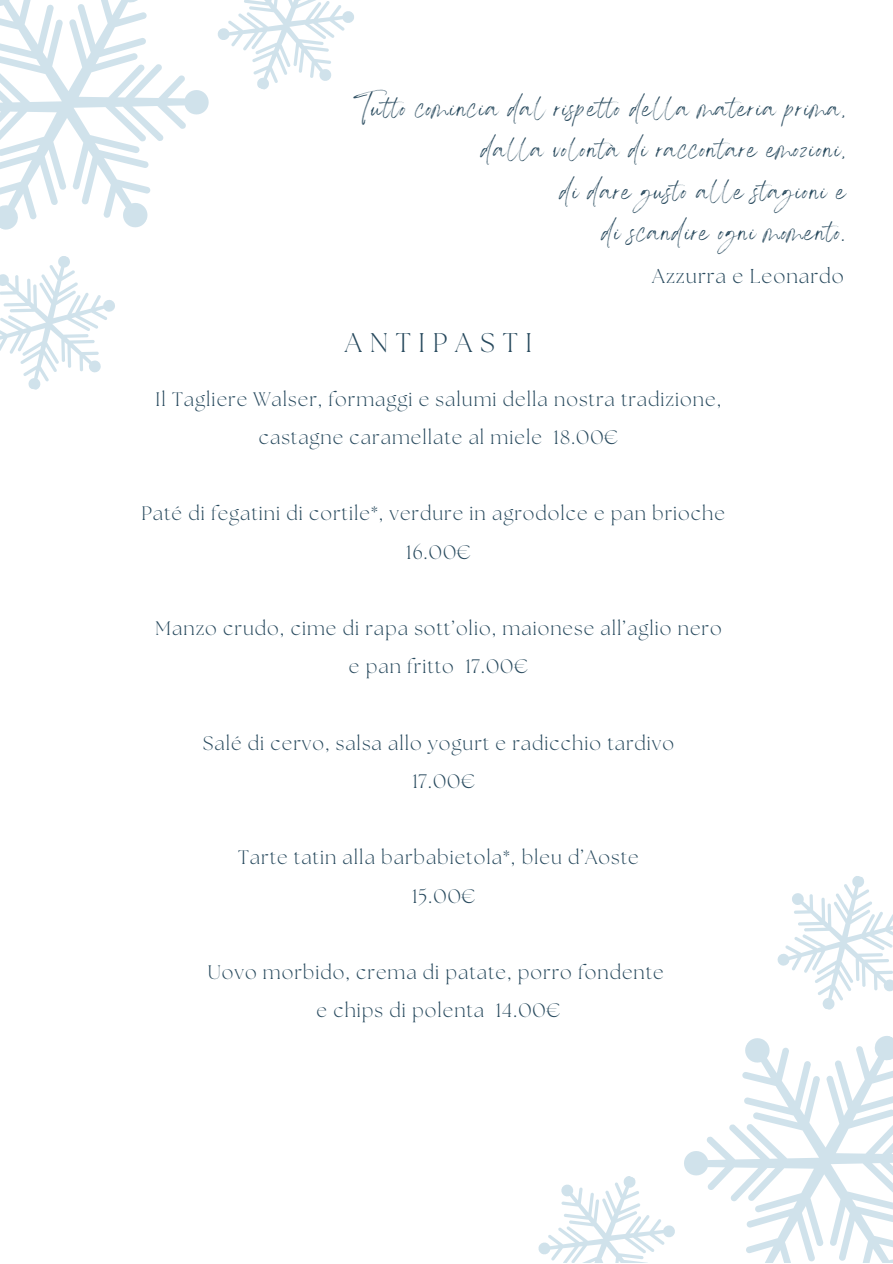
<style>
.page{position:relative;width:893px;height:1264px;background:#fff}
.page>*{position:absolute;margin:0;border:0;box-sizing:border-box;transform-origin:0 0}
.t1{font:37.5px "Angella White";letter-spacing:.025em;color:#27495d}
.t2{font:300 27px "The Seasons";letter-spacing:.285em;color:#27495d}
.t3{font:300 20.1px "The Seasons";letter-spacing:.05em;color:#27495d}
.t4{font:300 19.5px/38.2px "The Seasons";letter-spacing:.05em;color:#27495d;text-align:center}
</style>
<div class="page">
<svg style="left:0;top:0;width:204px;height:230px"></svg>
<svg style="left:0;top:256px;width:115px;height:134px"></svg>
<svg style="left:204px;top:0;width:150px;height:112px"></svg>
<svg style="left:688px;top:1036px;width:204px;height:226px"></svg>
<svg style="left:777px;top:876px;width:115px;height:134px"></svg>
<svg style="left:538px;top:1154px;width:150px;height:108px"></svg>
<p class="t1" style="left:353px;top:84px;width:494px">Tutto comincia dal rispetto della materia prima,</p>
<p class="t1" style="left:482px;top:125px;width:366px">dalla volontà di raccontare emozioni,</p>
<p class="t1" style="left:560px;top:167px;width:287px">di dare gusto alle stagioni e</p>
<p class="t1" style="left:602px;top:209px;width:246px">di scandire ogni momento.</p>
<p class="t3" style="left:652px;top:267px;width:193px">Azzurra e Leonardo</p>
<p class="t2" style="left:345px;top:330px;width:189px">ANTIPASTI</p>
<p class="t4" style="left:156px;top:381px;width:567px">Il Tagliere Walser, formaggi e salumi della nostra tradizione, castagne caramellate al miele 18.00€</p>
<p class="t4" style="left:141px;top:496px;width:585px">Paté di fegatini di cortile*, verdure in agrodolce e pan brioche<br>16.00€</p>
<p class="t4" style="left:155px;top:610px;width:568px">Manzo crudo, cime di rapa sott’olio, maionese all’aglio nero</p>
<p class="t4" style="left:349px;top:649px;width:180px">e pan fritto 17.00€</p>
<p class="t4" style="left:203px;top:725px;width:473px">Salé di cervo, salsa allo yogurt e radicchio tardivo</p>
<p class="t4" style="left:412px;top:763px;width:64px">17.00€</p>
<p class="t4" style="left:238px;top:840px;width:402px">Tarte tatin alla barbabietola*, bleu d’Aoste</p>
<p class="t4" style="left:412px;top:878px;width:65px">15.00€</p>
<p class="t4" style="left:208px;top:954px;width:457px">Uovo morbido, crema di patate, porro fondente</p>
<p class="t4" style="left:316px;top:993px;width:245px">e chips di polenta 14.00€</p>
</div>
